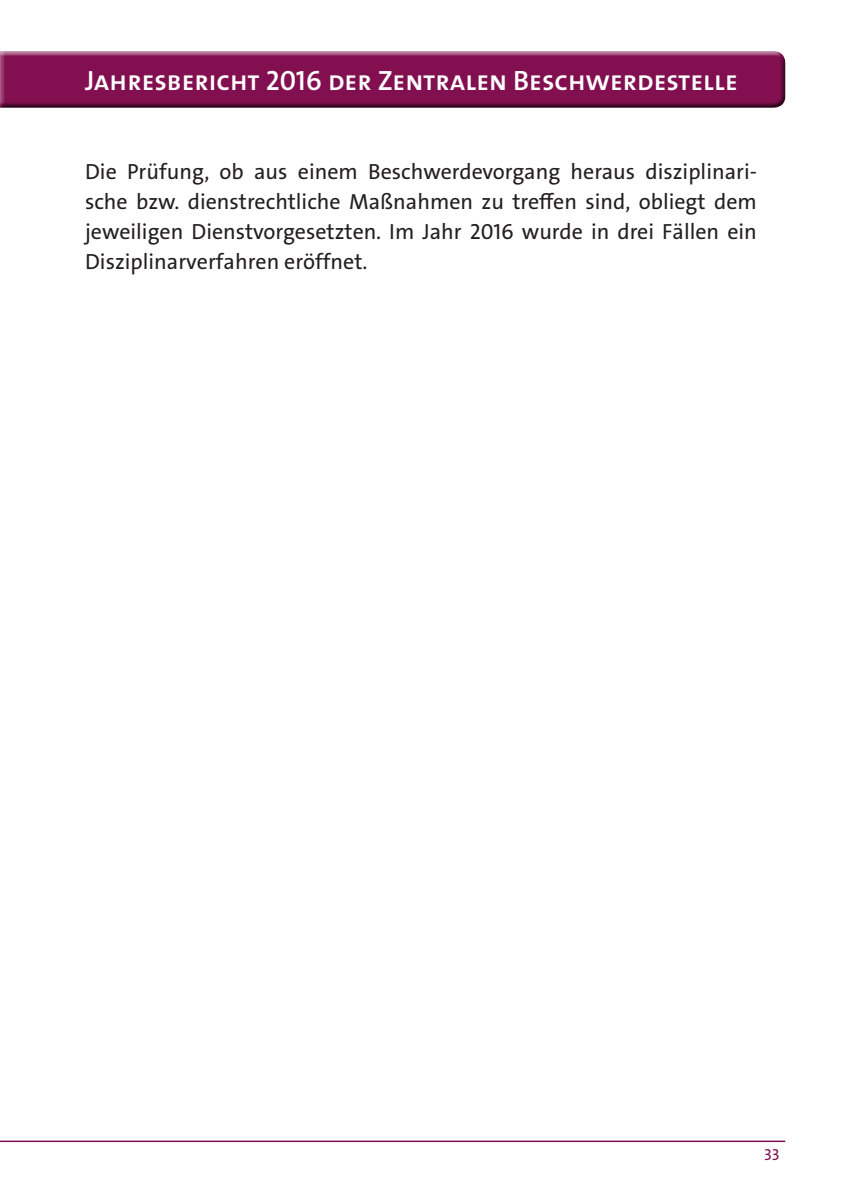
<style>
.page{position:relative;width:842px;height:1191px;background:#fff}
.page>*{position:absolute;margin:0;border:0;box-sizing:border-box;transform-origin:0 0}
.t1{font:600 28px "The Sans Os F";color:#fff}
.Fließtext{font:22px/30px "The Sans Os F";color:#231f20;text-align:justify}
.t2{font:16px "The Sans Os F";color:#821050}
</style>
<div class="page">
<div style="left:0;top:49px;width:788px;height:59px;background:#fff;opacity:.75"></div>
<div style="left:0;top:53px;width:791px;height:56px;background:#231f20;opacity:.75"></div>
<hr style="left:0;top:1140px;width:785px;height:2px;background:#821050">
<p class="t1" style="left:85px;top:62px;width:654px">Jahresbericht 2016 der Zentralen Beschwerdestelle</p>
<p class="Fließtext" style="left:85px;top:157px;width:673px">Die Prüfung, ob aus einem Beschwerdevorgang heraus disziplinari&shy;sche bzw. dienstrechtliche Maßnahmen zu treffen sind, obliegt dem jeweiligen Dienstvorgesetzten. Im Jahr 2016 wurde in drei Fällen ein Disziplinarverfahren eröffnet.</p>
<p class="t2" style="left:764px;top:1144px;width:17px">33</p>
</div>
